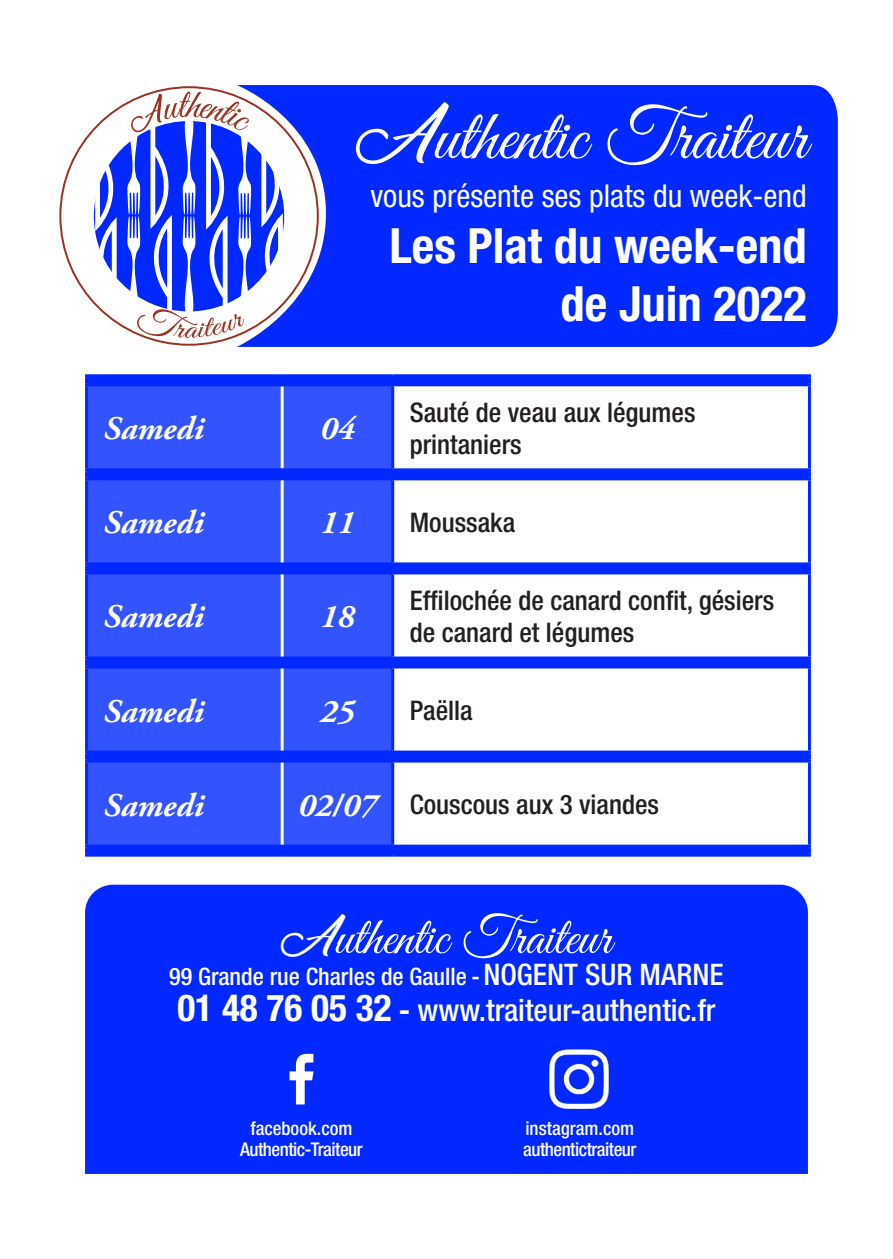
<style>
.page{position:relative;width:893px;height:1259px;background:#fff}
.page>*{position:absolute;margin:0;border:0;box-sizing:border-box;transform-origin:0 0}
.t1{font:72.9px "Great Vibes";color:#fff}
.t2{font:54px "Great Vibes";color:#fff}
.t3{font:700 condensed 48.6px "Helvetica Neue";color:#fff}
.t4{font:italic 700 33px "Adobe Garamond Pro";color:#fff}
.t5{font:condensed 31.5px "Helvetica Neue";color:#fff}
.t6{font:500 condensed 30.6px "Helvetica Neue";color:#fff}
.t7{font:500 condensed 27px/32.4px "Helvetica Neue";color:#231f20}
.t8{font:500 condensed 24px "Helvetica Neue";color:#fff}
.t9{font:500 condensed 18.9px "Helvetica Neue";letter-spacing:-.025em;color:#fff}
.t10{font:500 condensed 18.9px "Helvetica Neue";color:#fff}
.s1{font-family:"Ananda";font-weight:900;font-size:58.2px}
.s2{font-family:"Ananda";font-weight:900;font-size:40.5px}
.s3{font-size:29.7px}
.s4{font-weight:700;font-size:37.2px}
.s5{font-weight:700}
</style>
<div class="page">
<svg style="left:88px;top:377px;width:720px;height:476px"></svg>
<svg style="left:88px;top:386px;width:303px;height:458px;background:#3051ff"></svg>
<svg style="left:85px;top:377px;width:3px;height:6px"></svg>
<svg style="left:281px;top:377px;width:3px;height:6px"></svg>
<hr style="left:393px;top:374px;width:418px;height:3px;background:#0028ff">
<svg style="left:391px;top:377px;width:3px;height:6px"></svg>
<hr style="left:393px;top:383px;width:418px;height:3px;background:#0028ff">
<svg style="left:85px;top:471px;width:3px;height:6px"></svg>
<svg style="left:281px;top:471px;width:3px;height:6px"></svg>
<hr style="left:393px;top:468px;width:418px;height:3px;background:#0028ff">
<svg style="left:391px;top:471px;width:3px;height:6px"></svg>
<hr style="left:393px;top:477px;width:418px;height:3px;background:#0028ff">
<svg style="left:85px;top:565px;width:3px;height:6px"></svg>
<svg style="left:281px;top:565px;width:3px;height:6px"></svg>
<hr style="left:393px;top:562px;width:418px;height:3px;background:#0028ff">
<svg style="left:391px;top:565px;width:3px;height:6px"></svg>
<hr style="left:393px;top:571px;width:418px;height:3px;background:#0028ff">
<svg style="left:85px;top:659px;width:3px;height:6px"></svg>
<svg style="left:281px;top:659px;width:3px;height:6px"></svg>
<hr style="left:393px;top:656px;width:418px;height:3px;background:#0028ff">
<svg style="left:391px;top:659px;width:3px;height:6px"></svg>
<hr style="left:393px;top:665px;width:418px;height:3px;background:#0028ff">
<svg style="left:85px;top:753px;width:3px;height:6px"></svg>
<svg style="left:281px;top:753px;width:3px;height:6px"></svg>
<hr style="left:393px;top:750px;width:418px;height:3px;background:#0028ff">
<svg style="left:391px;top:753px;width:3px;height:6px"></svg>
<hr style="left:393px;top:759px;width:418px;height:3px;background:#0028ff">
<svg style="left:85px;top:847px;width:3px;height:6px"></svg>
<svg style="left:281px;top:847px;width:3px;height:6px"></svg>
<hr style="left:393px;top:844px;width:418px;height:3px;background:#0028ff">
<svg style="left:391px;top:847px;width:3px;height:6px"></svg>
<hr style="left:393px;top:853px;width:418px;height:3px;background:#0028ff">
<hr style="left:281px;top:386px;width:3px;height:82px;background:#fff">
<hr style="left:85px;top:374px;width:197px;height:3px;background:#0028ff">
<hr style="left:282px;top:374px;width:111px;height:3px;background:#0028ff">
<hr style="left:85px;top:386px;width:3px;height:82px;background:#0028ff">
<hr style="left:85px;top:468px;width:197px;height:3px;background:#0028ff">
<hr style="left:282px;top:468px;width:111px;height:3px;background:#0028ff">
<hr style="left:85px;top:562px;width:197px;height:3px;background:#0028ff">
<hr style="left:282px;top:562px;width:111px;height:3px;background:#0028ff">
<hr style="left:85px;top:656px;width:197px;height:3px;background:#0028ff">
<hr style="left:282px;top:656px;width:111px;height:3px;background:#0028ff">
<hr style="left:85px;top:750px;width:197px;height:3px;background:#0028ff">
<hr style="left:282px;top:750px;width:111px;height:3px;background:#0028ff">
<hr style="left:85px;top:844px;width:197px;height:3px;background:#0028ff">
<hr style="left:282px;top:844px;width:111px;height:3px;background:#0028ff">
<hr style="left:85px;top:383px;width:197px;height:3px;background:#0028ff">
<hr style="left:282px;top:383px;width:111px;height:3px;background:#0028ff">
<hr style="left:85px;top:477px;width:197px;height:3px;background:#0028ff">
<hr style="left:85px;top:480px;width:3px;height:82px;background:#0028ff">
<hr style="left:282px;top:477px;width:111px;height:3px;background:#0028ff">
<hr style="left:85px;top:571px;width:197px;height:3px;background:#0028ff">
<hr style="left:282px;top:571px;width:111px;height:3px;background:#0028ff">
<hr style="left:85px;top:665px;width:197px;height:3px;background:#0028ff">
<hr style="left:282px;top:665px;width:111px;height:3px;background:#0028ff">
<hr style="left:85px;top:759px;width:197px;height:3px;background:#0028ff">
<hr style="left:282px;top:759px;width:111px;height:3px;background:#0028ff">
<hr style="left:85px;top:853px;width:197px;height:3px;background:#0028ff">
<hr style="left:282px;top:853px;width:111px;height:3px;background:#0028ff">
<hr style="left:391px;top:386px;width:3px;height:82px;background:#0028ff">
<hr style="left:391px;top:480px;width:3px;height:82px;background:#0028ff">
<hr style="left:85px;top:574px;width:3px;height:82px;background:#0028ff">
<hr style="left:391px;top:574px;width:3px;height:82px;background:#0028ff">
<hr style="left:85px;top:668px;width:3px;height:82px;background:#0028ff">
<hr style="left:391px;top:668px;width:3px;height:82px;background:#0028ff">
<hr style="left:85px;top:762px;width:3px;height:82px;background:#0028ff">
<hr style="left:391px;top:762px;width:3px;height:82px;background:#0028ff">
<hr style="left:281px;top:480px;width:3px;height:82px;background:#fff">
<hr style="left:281px;top:574px;width:3px;height:82px;background:#fff">
<hr style="left:281px;top:668px;width:3px;height:82px;background:#fff">
<hr style="left:281px;top:762px;width:3px;height:82px;background:#fff">
<svg style="left:808px;top:377px;width:3px;height:6px"></svg>
<hr style="left:808px;top:386px;width:3px;height:82px;background:#0028ff">
<svg style="left:808px;top:471px;width:3px;height:6px"></svg>
<hr style="left:808px;top:480px;width:3px;height:82px;background:#0028ff">
<svg style="left:808px;top:565px;width:3px;height:6px"></svg>
<hr style="left:808px;top:574px;width:3px;height:82px;background:#0028ff">
<svg style="left:808px;top:659px;width:3px;height:6px"></svg>
<hr style="left:808px;top:668px;width:3px;height:82px;background:#0028ff">
<svg style="left:808px;top:753px;width:3px;height:6px"></svg>
<hr style="left:808px;top:762px;width:3px;height:82px;background:#0028ff">
<svg style="left:808px;top:847px;width:3px;height:6px"></svg>
<div style="left:85px;top:884px;width:723px;height:290px;background:#0028ff"></div>
<svg style="left:289px;top:1053px;width:24px;height:51px"></svg>
<img style="left:538px;top:1038px;width:81px;height:81px">
<div style="left:237px;top:85px;width:601px;height:262px;background:#0028ff"></div>
<div style="left:60px;top:87px;width:258px;height:258px;background:#fff;border-radius:50%"></div>
<svg style="left:82px;top:92px;width:214px;height:246px"></svg>
<p class="t1" style="left:357px;top:96px;width:451px"><span class="s1">A</span>uthentic Traiteur</p>
<p class="t5" style="left:370px;top:177px;width:438px">vous présente ses plats du week-end</p>
<p class="t3" style="left:389px;top:216px;width:419px">Les Plat du week-end</p>
<p class="t3" style="left:561px;top:274px;width:248px">de Juin 2022</p>
<p class="t4" style="left:104px;top:410px;width:102px">Samedi</p>
<p class="t4" style="left:320px;top:410px;width:36px">04</p>
<p class="t7" style="left:410px;top:395px;width:287px">Sauté de veau aux légumes printaniers</p>
<p class="t4" style="left:104px;top:504px;width:102px">Samedi</p>
<p class="t4" style="left:320px;top:504px;width:36px">11</p>
<p class="t7" style="left:410px;top:506px;width:107px">Moussaka</p>
<p class="t4" style="left:104px;top:598px;width:102px">Samedi</p>
<p class="t4" style="left:320px;top:598px;width:36px">18</p>
<p class="t7" style="left:410px;top:584px;width:366px">Effilochée de canard confit, gésiers de canard et légumes</p>
<p class="t4" style="left:104px;top:692px;width:102px">Samedi</p>
<p class="t4" style="left:320px;top:692px;width:36px">25</p>
<p class="t7" style="left:410px;top:694px;width:64px">Paëlla</p>
<p class="t4" style="left:104px;top:786px;width:102px">Samedi</p>
<p class="t4" style="left:298px;top:786px;width:80px">02/07</p>
<p class="t7" style="left:410px;top:788px;width:251px">Couscous aux 3 viandes</p>
<p class="t2" style="left:282px;top:907px;width:331px"><span class="s2">A</span>uthentic Traiteur</p>
<p class="t8" style="left:169px;top:962px;width:556px">99 Grande rue Charles de Gaulle - <span class="s3">NOGENT SUR MARNE</span></p>
<p class="t6" style="left:177px;top:991px;width:540px"><span class="s4">01 48 76 05 32</span> <span class="s5">-</span> www.traiteur-authentic.fr</p>
<p class="t10" style="left:250px;top:1116px;width:104px">facebook.com</p>
<p class="t9" style="left:240px;top:1138px;width:124px">Authentic-Traiteur</p>
<p class="t10" style="left:525px;top:1116px;width:110px">instagram.com</p>
<p class="t9" style="left:523px;top:1138px;width:115px">authentictraiteur</p>
</div>
